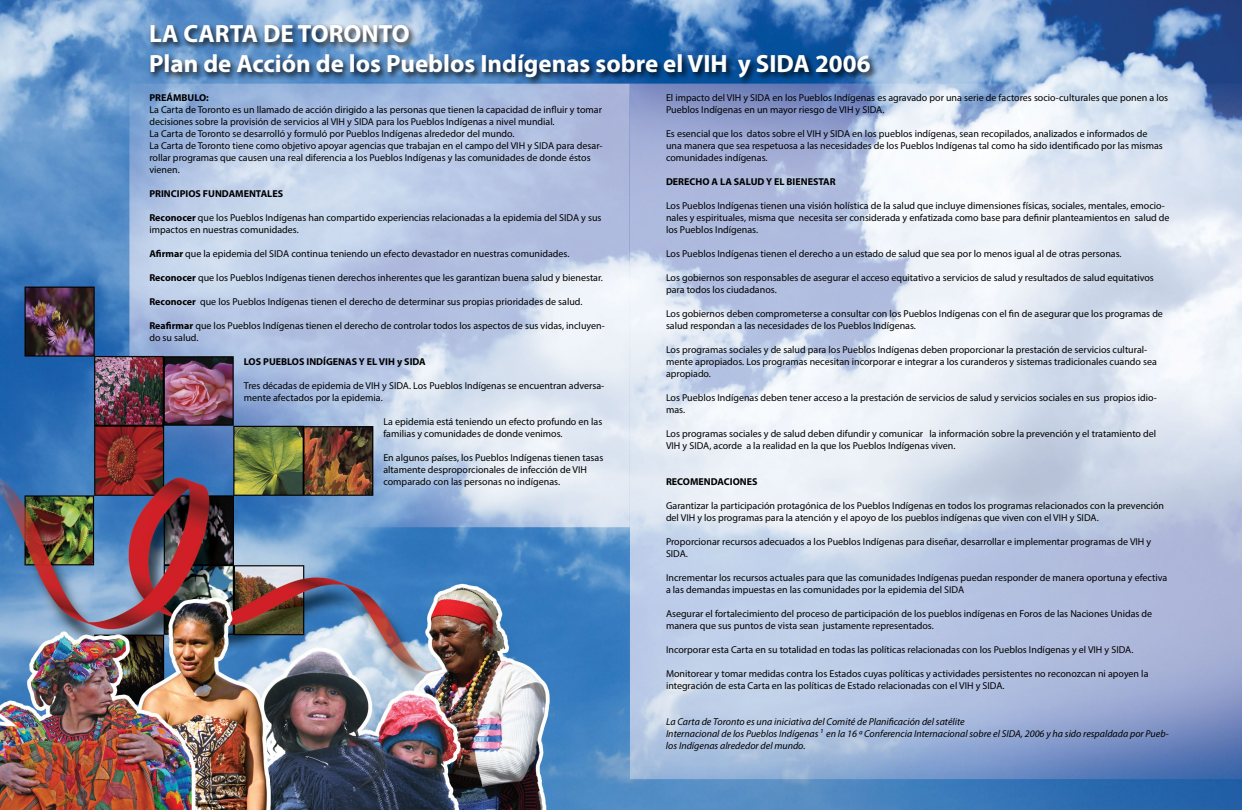
<style>
.page{position:relative;width:1242px;height:810px;background:#fff}
.page>*{position:absolute;margin:0;border:0;box-sizing:border-box;transform-origin:0 0}
.t1{font:700 25px/30px "Myriad Pro";color:#fff}
.t2{font:10px/12px "Myriad Pro";color:#000}
.t3{font:italic 10px/12px "Myriad Pro";color:#000}
.t4{font:700 10px "Myriad Pro";color:#000}
.s1{font-weight:700}
</style>
<div class="page">
<img style="left:0;top:0;width:1242px;height:810px">
<div style="left:148px;top:23px;width:730px;height:63px;background:#000;opacity:.84"></div>
<h1 class="t1" style="left:149px;top:18px;width:723px">LA CARTA DE TORONTO<br>Plan de Acción de los Pueblos Indígenas sobre el VIH y SIDA 2006</h1>
<p class="t4" style="left:149px;top:91px;width:61px">PREÁMBULO:</p>
<p class="t2" style="left:149px;top:103px;width:455px">La Carta de Toronto es un llamado de acción dirigido a las personas que tienen la capacidad de influir y tomar decisiones sobre la provisión de servicios al VIH y SIDA para los Pueblos Indígenas a nivel mundial.<br>La Carta de Toronto se desarrolló y formuló por Pueblos Indígenas alrededor del mundo.<br>La Carta de Toronto tiene como objetivo apoyar agencias que trabajan en el campo del VIH y SIDA para desar&shy;rollar programas que causen una real diferencia a los Pueblos Indígenas y las comunidades de donde éstos vienen.</p>
<p class="t4" style="left:149px;top:187px;width:135px">PRINCIPIOS FUNDAMENTALES</p>
<p class="t2" style="left:149px;top:211px;width:454px"><span class="s1">Reconocer</span> que los Pueblos Indígenas han compartido experiencias relacionadas a la epidemia del SIDA y sus impactos en nuestras comunidades.</p>
<p class="t2" style="left:149px;top:247px;width:422px"><span class="s1">Afirmar</span> que la epidemia del SIDA continua teniendo un efecto devastador en nuestras comunidades.</p>
<p class="t2" style="left:149px;top:271px;width:455px"><span class="s1">Reconocer</span> que los Pueblos Indígenas tienen derechos inherentes que les garantizan buena salud y bienestar.</p>
<p class="t2" style="left:149px;top:295px;width:435px"><span class="s1">Reconocer</span> que los Pueblos Indígenas tienen el derecho de determinar sus propias prioridades de salud.</p>
<p class="t2" style="left:149px;top:319px;width:457px"><span class="s1">Reafirmar</span> que los Pueblos Indígenas tienen el derecho de controlar todos los aspectos de sus vidas, incluyen&shy;do su salud.</p>
<p class="t4" style="left:244px;top:355px;width:183px">LOS PUEBLOS INDÍGENAS Y EL VIH y SIDA</p>
<p class="t2" style="left:244px;top:379px;width:362px">Tres décadas de epidemia de VIH y SIDA. Los Pueblos Indígenas se encuentran adversa&shy;mente afectados por la epidemia.</p>
<p class="t2" style="left:383px;top:415px;width:221px">La epidemia está teniendo un efecto profundo en las familias y comunidades de donde venimos.</p>
<p class="t2" style="left:383px;top:451px;width:221px">En algunos países, los Pueblos Indígenas tienen tasas altamente desproporcionales de infección de VIH comparado con las personas no indígenas.</p>
<p class="t2" style="left:666px;top:91px;width:504px">El impacto del VIH y SIDA en los Pueblos Indígenas es agravado por una serie de factores socio-culturales que ponen a los<br>Pueblos Indígenas en un mayor riesgo de VIH y SIDA.</p>
<p class="t2" style="left:666px;top:127px;width:498px">Es esencial que los datos sobre el VIH y SIDA en los pueblos indígenas, sean recopilados, analizados e informados de una manera que sea respetuosa a las necesidades de los Pueblos Indígenas tal como ha sido identificado por las mismas comunidades indígenas.</p>
<p class="t4" style="left:666px;top:175px;width:171px">DERECHO A LA SALUD Y EL BIENESTAR</p>
<p class="t2" style="left:666px;top:199px;width:505px">Los Pueblos Indígenas tienen una visión holística de la salud que incluye dimensiones físicas, sociales, mentales, emocio&shy;nales y espirituales, misma que necesita ser considerada y enfatizada como base para definir planteamientos en salud de los Pueblos Indígenas.</p>
<p class="t2" style="left:666px;top:247px;width:457px">Los Pueblos Indígenas tienen el derecho a un estado de salud que sea por lo menos igual al de otras personas.</p>
<p class="t2" style="left:666px;top:271px;width:489px">Los gobiernos son responsables de asegurar el acceso equitativo a servicios de salud y resultados de salud equitativos para todos los ciudadanos.</p>
<p class="t2" style="left:666px;top:307px;width:498px">Los gobiernos deben comprometerse a consultar con los Pueblos Indígenas con el fin de asegurar que los programas de salud respondan a las necesidades de los Pueblos Indígenas.</p>
<p class="t2" style="left:666px;top:343px;width:493px">Los programas sociales y de salud para los Pueblos Indígenas deben proporcionar la prestación de servicios cultural&shy;mente apropiados. Los programas necesitan incorporar e integrar a los curanderos y sistemas tradicionales cuando sea apropiado.</p>
<p class="t2" style="left:666px;top:391px;width:492px">Los Pueblos Indígenas deben tener acceso a la prestación de servicios de salud y servicios sociales en sus propios idio&shy;mas.</p>
<p class="t2" style="left:666px;top:427px;width:492px">Los programas sociales y de salud deben difundir y comunicar la información sobre la prevención y el tratamiento del<br>VIH y SIDA, acorde a la realidad en la que los Pueblos Indígenas viven.</p>
<p class="t4" style="left:666px;top:475px;width:93px">RECOMENDACIONES</p>
<p class="t2" style="left:666px;top:499px;width:500px">Garantizar la participación protagónica de los Pueblos Indígenas en todos los programas relacionados con la prevención del VIH y los programas para la atención y el apoyo de los pueblos indígenas que viven con el VIH y SIDA.</p>
<p class="t2" style="left:666px;top:535px;width:487px">Proporcionar recursos adecuados a los Pueblos Indígenas para diseñar, desarrollar e implementar programas de VIH y<br>SIDA.</p>
<p class="t2" style="left:666px;top:571px;width:503px">Incrementar los recursos actuales para que las comunidades Indígenas puedan responder de manera oportuna y efectiva a las demandas impuestas en las comunidades por la epidemia del SIDA</p>
<p class="t2" style="left:666px;top:607px;width:488px">Asegurar el fortalecimiento del proceso de participación de los pueblos indígenas en Foros de las Naciones Unidas de manera que sus puntos de vista sean justamente representados.</p>
<p class="t2" style="left:666px;top:643px;width:469px">Incorporar esta Carta en su totalidad en todas las políticas relacionadas con los Pueblos Indígenas y el VIH y SIDA.</p>
<p class="t2" style="left:666px;top:667px;width:484px">Monitorear y tomar medidas contra los Estados cuyas políticas y actividades persistentes no reconozcan ni apoyen la integración de esta Carta en las políticas de Estado relacionadas con el VIH y SIDA.</p>
<p class="t3" style="left:666px;top:715px;width:504px">La Carta de Toronto es una iniciativa del Comité de Planificación del satélite<br>Internacional de los Pueblos Indígenas ¹ en la 16 ª Conferencia Internacional sobre el SIDA, 2006 y ha sido respaldada por Pueb&shy;los Indígenas alrededor del mundo.</p>
</div>
